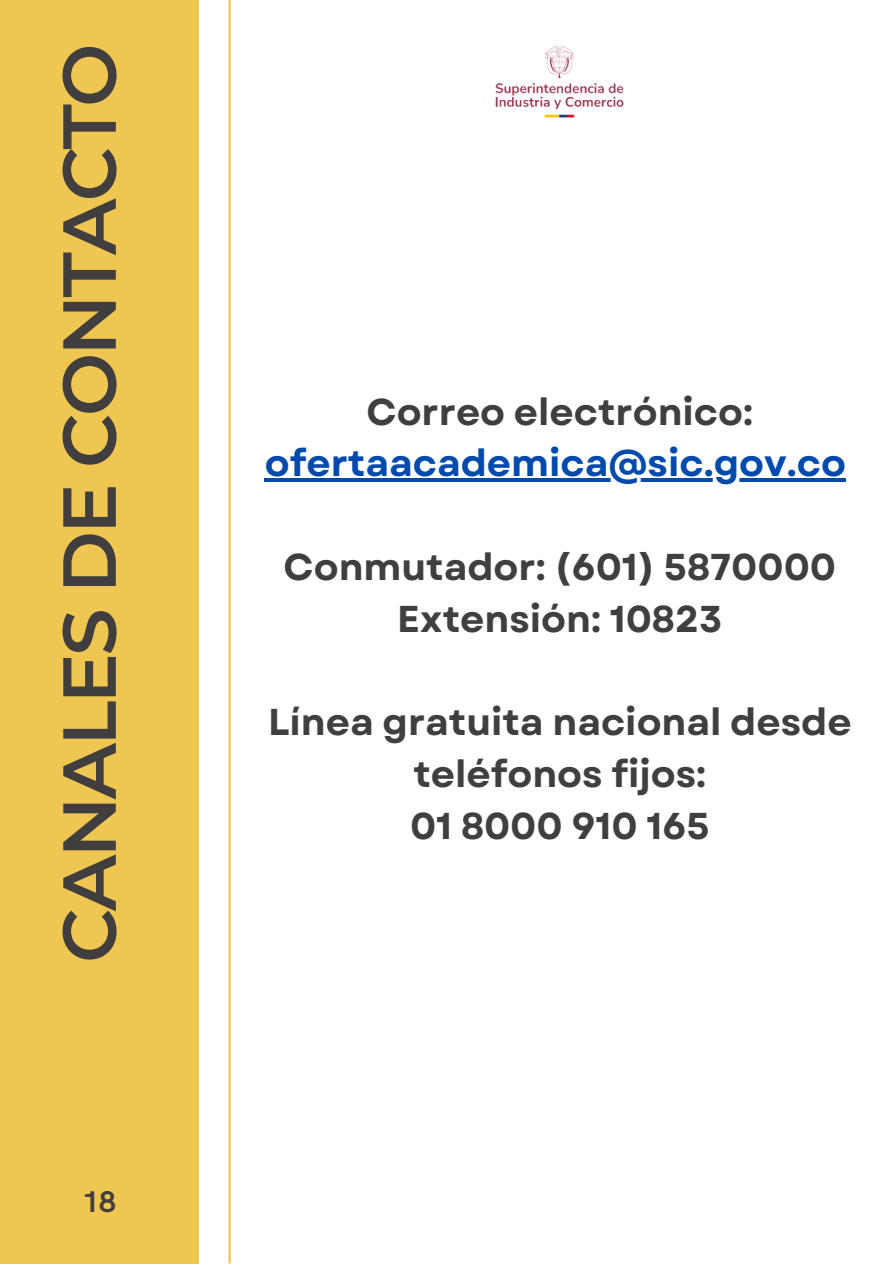
<style>
.page{position:relative;width:894px;height:1264px;background:#fff}
.page>*{position:absolute;margin:0;border:0;box-sizing:border-box;transform-origin:0 0}
.t1{font:600 75px "Montserrat";letter-spacing:-.035em;color:#403e3e}
.t2{font:700 37.35px "Garet";color:#403e3e}
.t3{font:700 37.35px "Garet";color:#004aad}
.t4{font:700 30px "HK Grotesk";color:#403e3e}
</style>
<div class="page">
<div style="left:0;top:0;width:199px;height:1263px;background:#f0c652"></div>
<hr style="left:228px;top:0;width:3px;height:1263px;background:#f0c652">
<hr style="left:265px;top:478px;width:580px;height:4px;background:#004aad">
<img style="left:495px;top:46px;width:129px;height:72px">
<p class="t1" style="left:43px;top:962px;width:920px;rotate:-90deg">CANALES DE CONTACTO</p>
<h1 class="t4" style="left:82px;top:1184px;width:35px">18</h1>
<p class="t2" style="left:366px;top:384px;width:388px">Correo electrónico:</p>
<p class="t3" style="left:265px;top:436px;width:582px">ofertaacademica@sic.gov.co</p>
<p class="t2" style="left:283px;top:540px;width:554px">Conmutador: (601) 5870000</p>
<p class="t2" style="left:397px;top:591px;width:326px">Extensión: 10823</p>
<p class="t2" style="left:268px;top:695px;width:585px">Línea gratuita nacional desde</p>
<p class="t2" style="left:413px;top:747px;width:294px">teléfonos fijos:</p>
<p class="t2" style="left:410px;top:798px;width:301px">01 8000 910 165</p>
</div>
